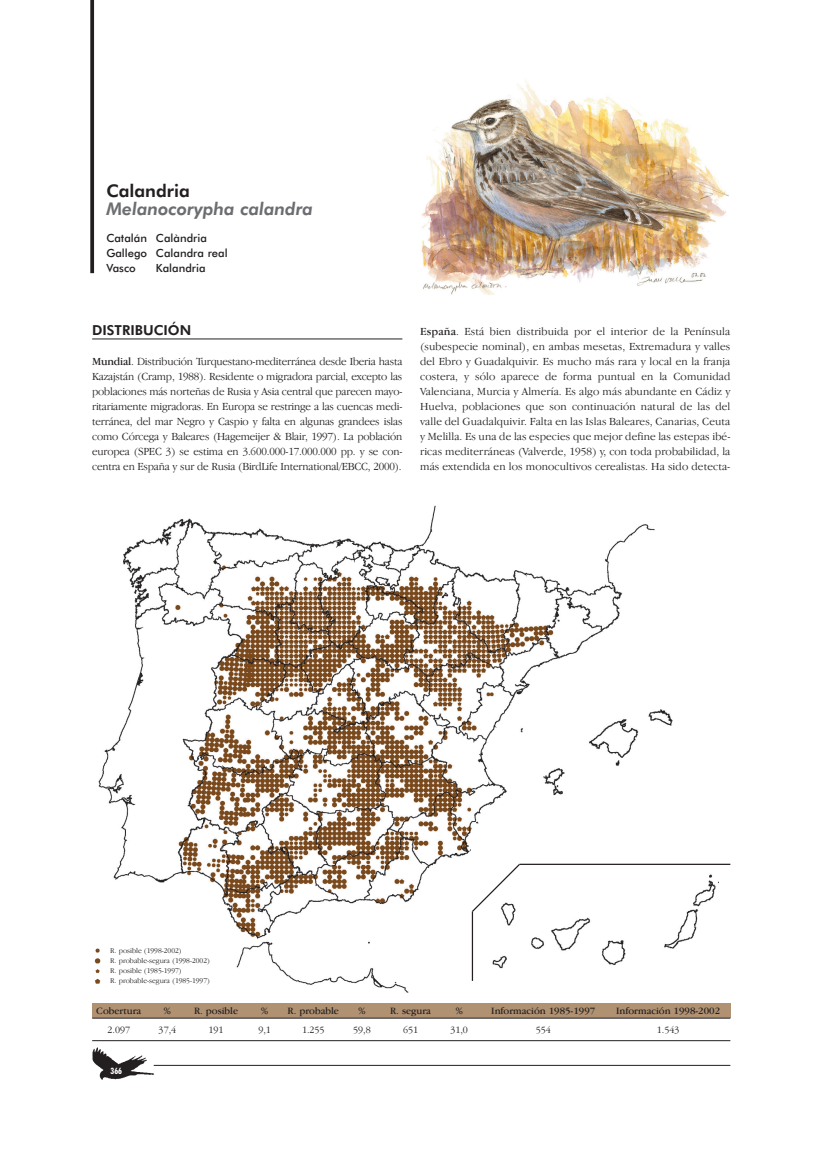
<style>
.page{position:relative;width:819px;height:1156px;background:#fff}
.page>*{position:absolute;margin:0;border:0;box-sizing:border-box;transform-origin:0 0}
.t1{font:italic 800 17.5px "Futura BT";color:#6c6d70}
.t2{font:800 17.5px "Futura BT";color:#231f20}
.t3{font:800 13.75px "Futura BT";color:#231f20}
.t4{font:300 11.25px/15px "Garamond IT Cby BT";letter-spacing:.005em;color:#231f20;text-align:justify}
.t5{font:500 11.25px/15px "Futura BT";color:#231f20}
.t6{font:10px "Garamond IT Cby BT";color:#231f20}
.t7{font:300 10px "Garamond IT Cby BT";color:#231f20}
.t8{font:700 condensed 8.75px "Futura BT";color:#fff}
.t9{font:300 7.5px/10px "Garamond IT Cby BT";color:#231f20}
.s1{font-weight:400}
</style>
<div class="page">
<img style="left:98px;top:505px;width:620px;height:487px">
<hr style="left:472px;top:911px;width:1px;height:69px;background:#231f20">
<svg style="left:470px;top:862px;width:51px;height:51px"></svg>
<hr style="left:519px;top:863px;width:211px;height:1px;background:#231f20">
<hr style="left:92px;top:338px;width:310px;height:1px;background:#231f20">
<img style="left:421px;top:80px;width:308px;height:215px">
<svg style="left:90px;top:0;width:4px;height:273px"></svg>
<div style="left:92px;top:1002px;width:638px;height:15px;background:#b09171"></div>
<hr style="left:92px;top:1017px;width:638px;height:1px;background:#231f20">
<hr style="left:92px;top:1040px;width:638px;height:1px;background:#231f20">
<img style="left:94px;top:945px;width:14px;height:40px">
<img style="left:92px;top:1047px;width:68px;height:33px">
<hr style="left:154px;top:1064px;width:576px;height:1px;background:#231f20">
<h1 class="t2" style="left:106px;top:184px;width:85px">Calandria</h1>
<h1 class="t1" style="left:106px;top:202px;width:208px">Melanocorypha calandra</h1>
<p class="t5" style="left:106px;top:232px;width:123px">Catalán Calàndria<br>Gallego Calandra real<br>Vasco</p>
<p class="t5" style="left:156px;top:262px;width:51px">Kalandria</p>
<p class="t3" style="left:92px;top:324px;width:101px">DISTRIBUCIÓN</p>
<p class="t4" style="left:92px;top:355px;width:312px"><span class="s1">Mundial</span>. Distribución Turquestano-mediterránea desde Iberia hasta Kazajstán (Cramp, 1988). Residente o migradora parcial, excepto las poblaciones más norteñas de Rusia y Asia central que parecen mayo&shy;ritariamente migradoras. En Europa se restringe a las cuencas medi&shy;terránea, del mar Negro y Caspio y falta en algunas grandees islas como Córcega y Baleares (Hagemeijer &amp; Blair, 1997). La población europea (SPEC 3) se estima en 3.600.000-17.000.000 pp. y se con&shy;centra en España y sur de Rusia (BirdLife International/EBCC, 2000).</p>
<p class="t4" style="left:420px;top:325px;width:312px"><span class="s1">España</span>. Está bien distribuida por el interior de la Península (subespecie nominal), en ambas mesetas, Extremadura y valles del Ebro y Guadalquivir. Es mucho más rara y local en la franja costera, y sólo aparece de forma puntual en la Comunidad Valenciana, Murcia y Almería. Es algo más abundante en Cádiz y Huelva, poblaciones que son continuación natural de las del valle del Guadalquivir. Falta en las Islas Baleares, Canarias, Ceuta y Melilla. Es una de las especies que mejor define las estepas ibé&shy;ricas mediterráneas (Valverde, 1958) y, con toda probabilidad, la más extendida en los monocultivos cerealistas. Ha sido detecta-</p>
<p class="t9" style="left:110px;top:946px;width:101px">R. posible (1998-2002)<br>R. probable-segura (1998-2002)<br>R. posible (1985-1997)<br>R. probable-segura (1985-1997)</p>
<p class="t6" style="left:96px;top:1007px;width:46px">Cobertura</p>
<p class="t7" style="left:107px;top:1025px;width:24px">2.097</p>
<p class="t8" style="left:110px;top:1066px;width:13px">366</p>
<p class="t6" style="left:164px;top:1007px;width:9px">%</p>
<p class="t7" style="left:159px;top:1025px;width:19px">37,4</p>
<p class="t6" style="left:194px;top:1007px;width:46px">R. posible</p>
<p class="t7" style="left:208px;top:1025px;width:17px">191</p>
<p class="t6" style="left:261px;top:1007px;width:9px">%</p>
<p class="t7" style="left:258px;top:1025px;width:14px">9,1</p>
<p class="t6" style="left:287px;top:1007px;width:53px">R. probable</p>
<p class="t7" style="left:302px;top:1025px;width:24px">1.255</p>
<p class="t6" style="left:358px;top:1007px;width:9px">%</p>
<p class="t7" style="left:353px;top:1025px;width:19px">59,8</p>
<p class="t6" style="left:390px;top:1007px;width:42px">R. segura</p>
<p class="t7" style="left:403px;top:1025px;width:17px">651</p>
<p class="t6" style="left:455px;top:1007px;width:9px">%</p>
<p class="t7" style="left:450px;top:1025px;width:19px">31,0</p>
<p class="t6" style="left:491px;top:1007px;width:105px">Información 1985-1997</p>
<p class="t7" style="left:535px;top:1025px;width:17px">554</p>
<p class="t6" style="left:616px;top:1007px;width:105px">Información 1998-2002</p>
<p class="t7" style="left:656px;top:1025px;width:24px">1.543</p>
</div>
